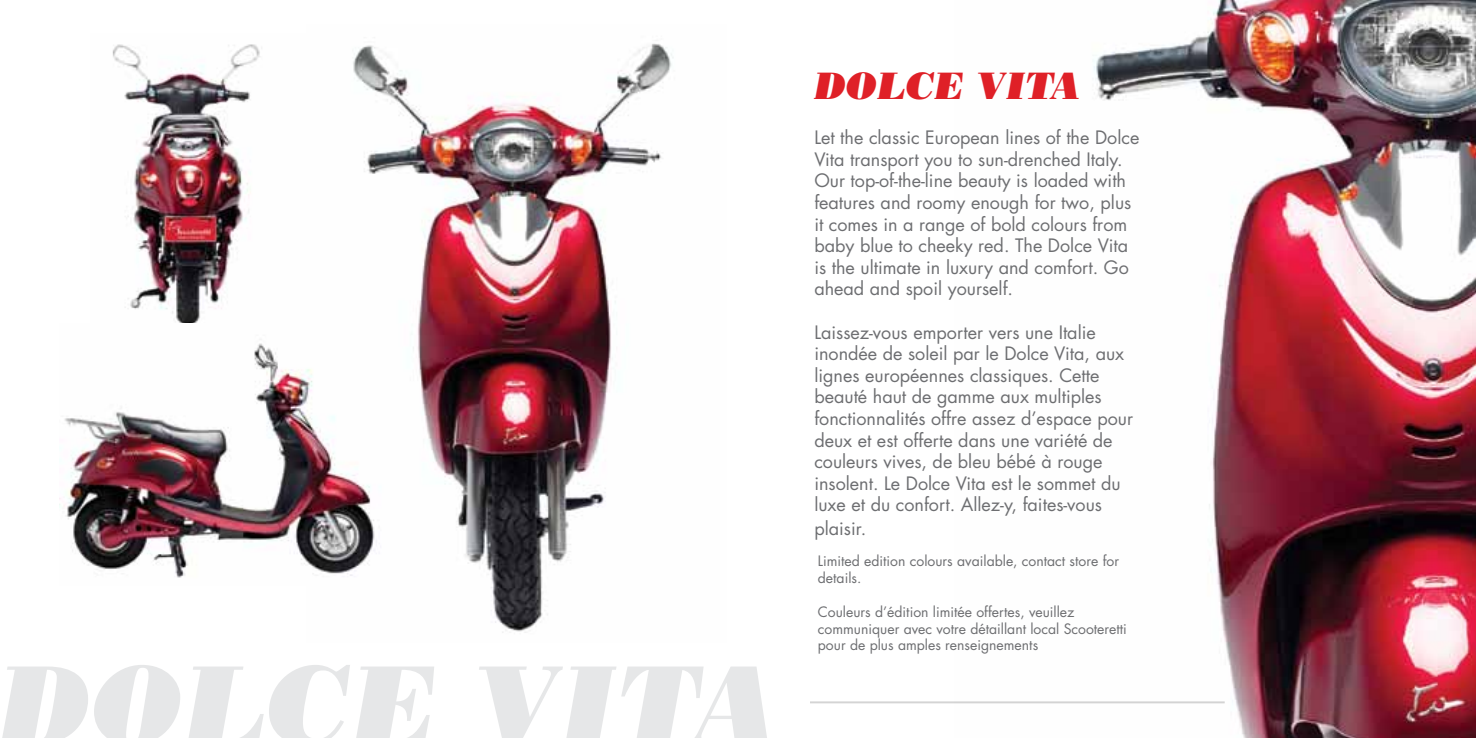
<style>
.page{position:relative;width:1476px;height:738px;background:#fff}
.page>*{position:absolute;margin:0;border:0;box-sizing:border-box;transform-origin:0 0}
.t1{font:italic 111.4px "Bodoni Std Poster";color:#e6e7e8}
.t2{font:italic 38px "Bodoni Std Poster";color:#df2027}
.t3{font:18px/21.6px "Futura";color:#6d6e71}
.t4{font:14px/16.8px "Futura";color:#6d6e71}
</style>
<div class="page">
<img style="left:954px;top:0;width:522px;height:738px">
<img style="left:353px;top:43px;width:321px;height:590px">
<img style="left:112px;top:44px;width:148px;height:279px">
<hr style="left:810px;top:701px;width:415px;height:2px;background:#000">
<img style="left:59px;top:323px;width:331px;height:262px">
<h1 class="t1" style="left:-2px;top:638px;width:784px">DOLCE VITA</h1>
<h2 class="t2" style="left:814px;top:62px;width:269px">DOLCE VITA</h2>
<p class="t3" style="left:814px;top:126px;width:327px">Let the classic European lines of the Dolce Vita transport you to sun-drenched Italy.<br>Our top-of-the-line beauty is loaded with features and roomy enough for two, plus it comes in a range of bold colours from baby blue to cheeky red. The Dolce Vita is the ultimate in luxury and comfort. Go ahead and spoil yourself.</p>
<p class="t3" style="left:814px;top:321px;width:320px">Laissez-vous emporter vers une Italie inondée de soleil par le Dolce Vita, aux lignes européennes classiques. Cette beauté haut de gamme aux multiples fonctionnalités offre assez d’espace pour deux et est offerte dans une variété de couleurs vives, de bleu bébé à rouge insolent. Le Dolce Vita est le sommet du luxe et du confort. Allez-y, faites-vous</p>
<p class="t3" style="left:814px;top:518px;width:53px">plaisir.</p>
<p class="t4" style="left:818px;top:553px;width:303px">Limited edition colours available, contact store for details.</p>
<p class="t4" style="left:818px;top:603px;width:310px">Couleurs d’édition limitée offertes, veuillez communiquer avec votre détaillant local Scooteretti pour de plus amples renseignements</p>
</div>
